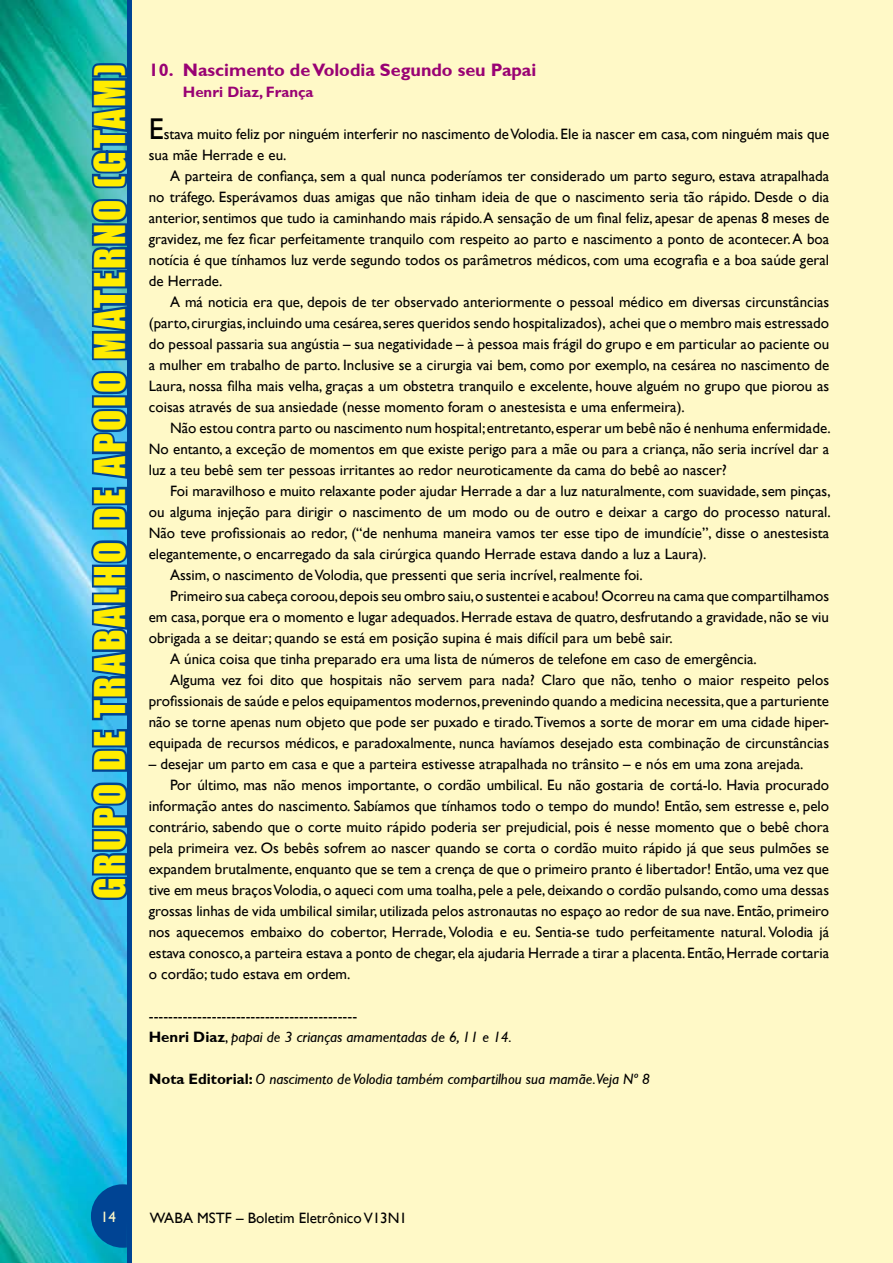
<style>
.page{position:relative;width:893px;height:1263px;background:#fff}
.page>*{position:absolute;margin:0;border:0;box-sizing:border-box;transform-origin:0 0}
.t1{font:39px "Impact";letter-spacing:.07em;color:#ffec00}
.t2{font:700 18px "Gill Sans";color:#990274}
.t3{font:15px/21px "Gill Sans";color:#000;text-align:justify}
.t4{font:italic 15px "Gill Sans";color:#000}
.t5{font:700 15px "Gill Sans";color:#990274}
.t6{font:15px "Gill Sans";color:#fff9c7}
.s1{font-size:30px}
.s2{font-weight:700}
.s3{font-style:italic}
.s4{font-weight:700;font-style:normal}
</style>
<div class="page">
<img style="left:0;top:0;width:127px;height:1263px">
<div style="left:131px;top:0;width:762px;height:1263px;background:#fff9c7"></div>
<hr style="left:127px;top:0;width:4px;height:1263px;background:#004494">
<svg style="left:91px;top:1184px;width:36px;height:64px;background:#005a9f"></svg>
<svg style="left:37px;top:60px;width:95px;height:843px;background:#2e95c5"></svg>
<h1 class="t1" style="left:79px;top:899px;width:837px;rotate:-90deg">Grupo de Trabalho de Apoio Materno (GTAM)</h1>
<p class="t2" style="left:149px;top:59px;width:389px">10. Nascimento de Volodia Segundo seu Papai</p>
<p class="t5" style="left:183px;top:83px;width:132px">Henri Diaz, França</p>
<p class="t3" style="left:149px;top:124px;width:682px"><span class="s1">E</span>stava muito feliz por ninguém interferir no nascimento deVolodia. Ele ia nascer em casa, com ninguém mais que sua mãe Herrade e eu.</p>
<p class="t3" style="left:149px;top:166px;width:682px;text-indent:21px">A parteira de confiança, sem a qual nunca poderíamos ter considerado um parto seguro, estava atrapalhada no tráfego. Esperávamos duas amigas que não tinham ideia de que o nascimento seria tão rápido. Desde o dia anterior, sentimos que tudo ia caminhando mais rápido.A sensação de um final feliz, apesar de apenas 8 meses de gravidez, me fez ficar perfeitamente tranquilo com respeito ao parto e nascimento a ponto de acontecer.A boa notícia é que tínhamos luz verde segundo todos os parâmetros médicos, com uma ecografia e a boa saúde geral de Herrade.</p>
<p class="t3" style="left:149px;top:292px;width:682px;text-indent:21px">A má noticia era que, depois de ter observado anteriormente o pessoal médico em diversas circunstâncias (parto,cirurgias,incluindo uma cesárea,seres queridos sendo hospitalizados), achei que o membro mais estressado do pessoal passaria sua angústia – sua negatividade – à pessoa mais frágil do grupo e em particular ao paciente ou a mulher em trabalho de parto. Inclusive se a cirurgia vai bem, como por exemplo, na cesárea no nascimento de Laura, nossa filha mais velha, graças a um obstetra tranquilo e excelente, houve alguém no grupo que piorou as coisas através de sua ansiedade (nesse momento foram o anestesista e uma enfermeira).</p>
<p class="t3" style="left:149px;top:418px;width:683px;text-indent:21px">Não estou contra parto ou nascimento num hospital;entretanto,esperar um bebê não é nenhuma enfermidade.<br>No entanto, a exceção de momentos em que existe perigo para a mãe ou para a criança, não seria incrível dar a luz a teu bebê sem ter pessoas irritantes ao redor neuroticamente da cama do bebê ao nascer?</p>
<p class="t3" style="left:170px;top:481px;width:662px">Foi maravilhoso e muito relaxante poder ajudar Herrade a dar a luz naturalmente, com suavidade, sem pinças,</p>
<p class="t3" style="left:149px;top:502px;width:683px">ou alguma injeção para dirigir o nascimento de um modo ou de outro e deixar a cargo do processo natural.</p>
<p class="t3" style="left:149px;top:523px;width:682px">Não teve profissionais ao redor, (“de nenhuma maneira vamos ter esse tipo de imundície”, disse o anestesista</p>
<p class="t3" style="left:149px;top:544px;width:559px">elegantemente, o encarregado da sala cirúrgica quando Herrade estava dando a luz a Laura).</p>
<p class="t3" style="left:170px;top:565px;width:474px">Assim, o nascimento deVolodia, que pressenti que seria incrível, realmente foi.</p>
<p class="t3" style="left:170px;top:586px;width:661px">Primeiro sua cabeça coroou,depois seu ombro saiu,o sustentei e acabou! Ocorreu na cama que compartilhamos</p>
<p class="t3" style="left:149px;top:607px;width:682px">em casa, porque era o momento e lugar adequados.Herrade estava de quatro, desfrutando a gravidade, não se viu</p>
<p class="t3" style="left:149px;top:628px;width:526px">obrigada a se deitar; quando se está em posição supina é mais difícil para um bebê sair.</p>
<p class="t3" style="left:170px;top:649px;width:588px">A única coisa que tinha preparado era uma lista de números de telefone em caso de emergência.</p>
<p class="t3" style="left:170px;top:670px;width:661px">Alguma vez foi dito que hospitais não servem para nada? Claro que não, tenho o maior respeito pelos</p>
<p class="t3" style="left:149px;top:691px;width:682px">profissionais de saúde e pelos equipamentos modernos,prevenindo quando a medicina necessita,que a parturiente</p>
<p class="t3" style="left:149px;top:712px;width:682px">não se torne apenas num objeto que pode ser puxado e tirado.Tivemos a sorte de morar em uma cidade hiper-</p>
<p class="t3" style="left:149px;top:733px;width:682px">equipada de recursos médicos, e paradoxalmente, nunca havíamos desejado esta combinação de circunstâncias</p>
<p class="t3" style="left:149px;top:754px;width:656px">– desejar um parto em casa e que a parteira estivesse atrapalhada no trânsito – e nós em uma zona arejada.</p>
<p class="t3" style="left:170px;top:775px;width:661px">Por último, mas não menos importante, o cordão umbilical. Eu não gostaria de cortá-lo. Havia procurado</p>
<p class="t3" style="left:149px;top:796px;width:682px">informação antes do nascimento. Sabíamos que tínhamos todo o tempo do mundo! Então, sem estresse e, pelo</p>
<p class="t3" style="left:149px;top:817px;width:682px">contrário, sabendo que o corte muito rápido poderia ser prejudicial, pois é nesse momento que o bebê chora</p>
<p class="t3" style="left:149px;top:838px;width:682px">pela primeira vez. Os bebês sofrem ao nascer quando se corta o cordão muito rápido já que seus pulmões se</p>
<p class="t3" style="left:149px;top:859px;width:682px">expandem brutalmente, enquanto que se tem a crença de que o primeiro pranto é libertador! Então, uma vez que</p>
<p class="t3" style="left:149px;top:880px;width:682px">tive em meus braçosVolodia,o aqueci com uma toalha, pele a pele, deixando o cordão pulsando, como uma dessas</p>
<p class="t3" style="left:149px;top:901px;width:682px">grossas linhas de vida umbilical similar, utilizada pelos astronautas no espaço ao redor de sua nave. Então, primeiro</p>
<p class="t3" style="left:149px;top:922px;width:682px">nos aquecemos embaixo do cobertor, Herrade, Volodia e eu. Sentia-se tudo perfeitamente natural. Volodia já</p>
<p class="t3" style="left:149px;top:943px;width:682px">estava conosco, a parteira estava a ponto de chegar, ela ajudaria Herrade a tirar a placenta.Então,Herrade cortaria</p>
<p class="t3" style="left:149px;top:964px;width:203px">o cordão; tudo estava em ordem.</p>
<p class="t3" style="left:149px;top:1006px;width:364px">-------------------------------------------<br><span class="s2">Henri Diaz</span>, <span class="s3">papai de 3 crianças amamentadas de 6, 11 e 14.</span></p>
<p class="t4" style="left:149px;top:1071px;width:503px"><span class="s4">Nota Editorial:</span> O nascimento de Volodia também compartilhou sua mamãe.Veja Nº 8</p>
<p class="t6" style="left:101px;top:1208px;width:16px">14</p>
<p class="t3" style="left:150px;top:1207px;width:259px">WABA MSTF – Boletim Eletrônico V13N1</p>
</div>
